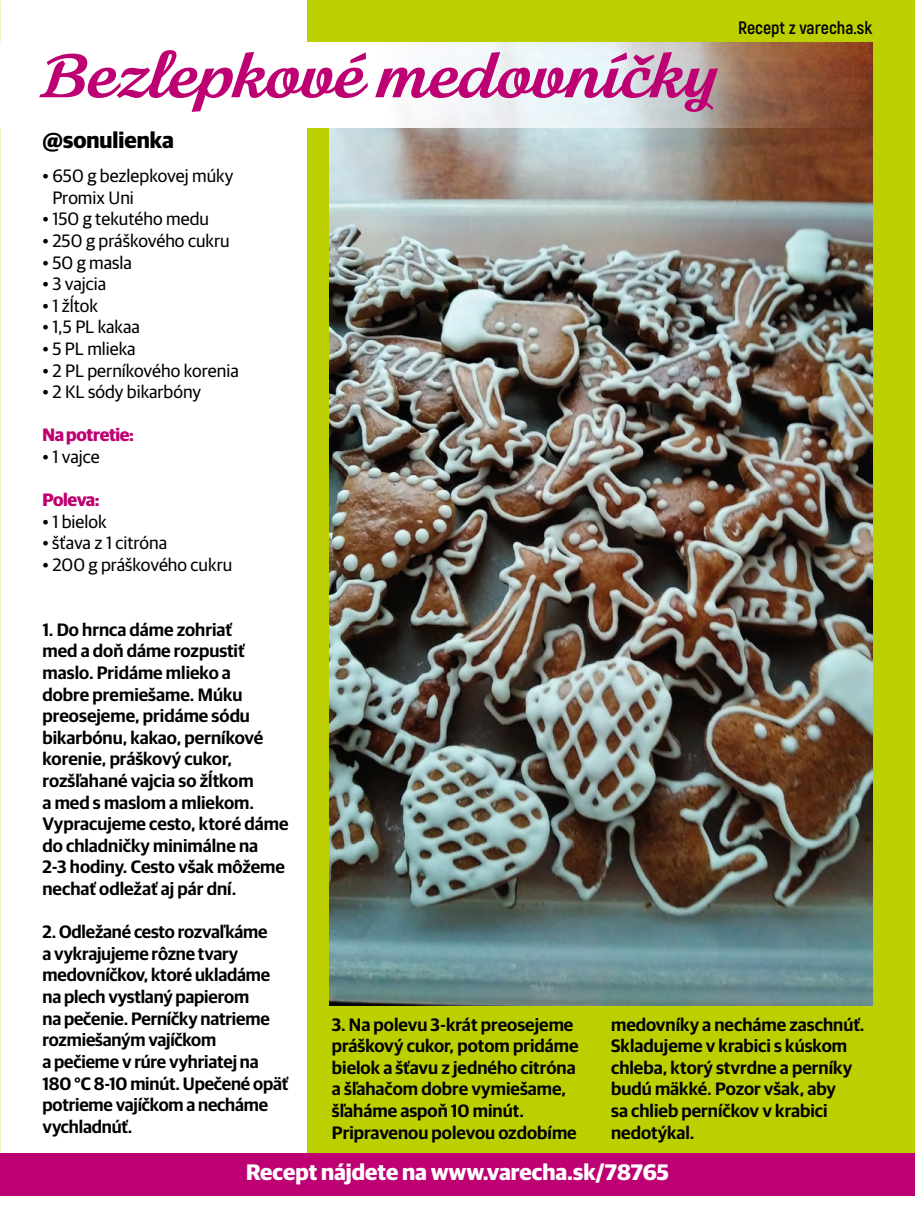
<style>
.page{position:relative;width:915px;height:1212px;background:#fff}
.page>*{position:absolute;margin:0;border:0;box-sizing:border-box;transform-origin:0 0}
.t1{font:700 64.5px "Fiona Script";color:#bd0072}
.t2{font:700 22.5px "Guardian Sans";color:#fff}
.t3{font:700 22.5px "Guardian Sans";color:#000}
.t4{font:600 18px/21.6px "Guardian Sans";color:#000}
.t5{font:18px/21.6px "Guardian Sans";color:#000}
.t6{font:700 18px "Guardian Sans";letter-spacing:-.02em;color:#bd0072}
.t7{font:700 18px "Akrobat";color:#000}
</style>
<div class="page">
<img style="left:0;top:42px;width:1px;height:677px">
<div style="left:307px;top:0;width:607px;height:1162px;background:#bccf00"></div>
<div style="left:0;top:1153px;width:914px;height:43px;background:#bd0072"></div>
<img style="left:329px;top:42px;width:543px;height:964px">
<div style="left:0;top:42px;width:307px;height:86px;background:#fff"></div>
<div style="left:307px;top:42px;width:22px;height:86px;background:#fff"></div>
<h1 class="t1" style="left:42px;top:31px;width:676px">Bezlepkové medovníčky</h1>
<p class="t3" style="left:42px;top:123px;width:133px">@sonulienka</p>
<p class="t5" style="left:52px;top:164px;width:182px;text-indent:-10px">• 650 g bezlepkovej múky<br>Promix Uni</p>
<p class="t5" style="left:42px;top:207px;width:168px">• 150 g tekutého medu</p>
<p class="t5" style="left:42px;top:229px;width:189px">• 250 g práškového cukru</p>
<p class="t5" style="left:42px;top:250px;width:91px">• 50 g masla</p>
<p class="t5" style="left:42px;top:272px;width:65px">• 3 vajcia</p>
<p class="t5" style="left:42px;top:293px;width:57px">• 1 žĺtok</p>
<p class="t5" style="left:42px;top:315px;width:99px">• 1,5 PL kakaa</p>
<p class="t5" style="left:42px;top:337px;width:95px">• 5 PL mlieka</p>
<p class="t5" style="left:42px;top:358px;width:198px">• 2 PL perníkového korenia</p>
<p class="t5" style="left:42px;top:380px;width:160px">• 2 KL sódy bikarbóny</p>
<p class="t6" style="left:42px;top:422px;width:93px">Na potretie:</p>
<p class="t5" style="left:42px;top:445px;width:59px">• 1 vajce</p>
<p class="t6" style="left:42px;top:486px;width:59px">Poleva:</p>
<p class="t5" style="left:42px;top:509px;width:66px">• 1 bielok</p>
<p class="t5" style="left:42px;top:531px;width:126px">• šťava z 1 citróna</p>
<p class="t5" style="left:42px;top:553px;width:191px">• 200 g práškového cukru</p>
<p class="t7" style="left:737px;top:16px;width:136px">Recept z varecha.sk</p>
<p class="t4" style="left:42px;top:617px;width:247px">1. Do hrnca dáme zohriať<br>med a doň dáme rozpustiť maslo. Pridáme mlieko a<br>dobre premiešame. Múku preosejeme, pridáme sódu bikarbónu, kakao, perníkové korenie, práškový cukor, rozšľahané vajcia so žĺtkom<br>a med s maslom a mliekom.<br>Vypracujeme cesto, ktoré dáme do chladničky minimálne na<br>2-3 hodiny. Cesto však môžeme nechať odležať aj pár dní.</p>
<p class="t4" style="left:42px;top:920px;width:247px">2. Odležané cesto rozvaľkáme<br>a vykrajujeme rôzne tvary medovníčkov, ktoré ukladáme na plech vystlaný papierom<br>na pečenie. Perníčky natrieme rozmiešaným vajíčkom<br>a pečieme v rúre vyhriatej na<br>180 °C 8-10 minút. Upečené opäť potrieme vajíčkom a necháme vychladnúť.</p>
<p class="t2" style="left:246px;top:1155px;width:424px">Recept nájdete na www.varecha.sk/78765</p>
<p class="t4" style="left:332px;top:1012px;width:248px">3. Na polevu 3-krát preosejeme práškový cukor, potom pridáme bielok a šťavu z jedného citróna a šľahačom dobre vymiešame, šľaháme aspoň 10 minút.<br>Pripravenou polevou ozdobíme</p>
<p class="t4" style="left:611px;top:1012px;width:255px">medovníky a necháme zaschnúť.<br>Skladujeme v krabici s kúskom chleba, ktorý stvrdne a perníky budú mäkké. Pozor však, aby<br>sa chlieb perníčkov v krabici nedotýkal.</p>
</div>
